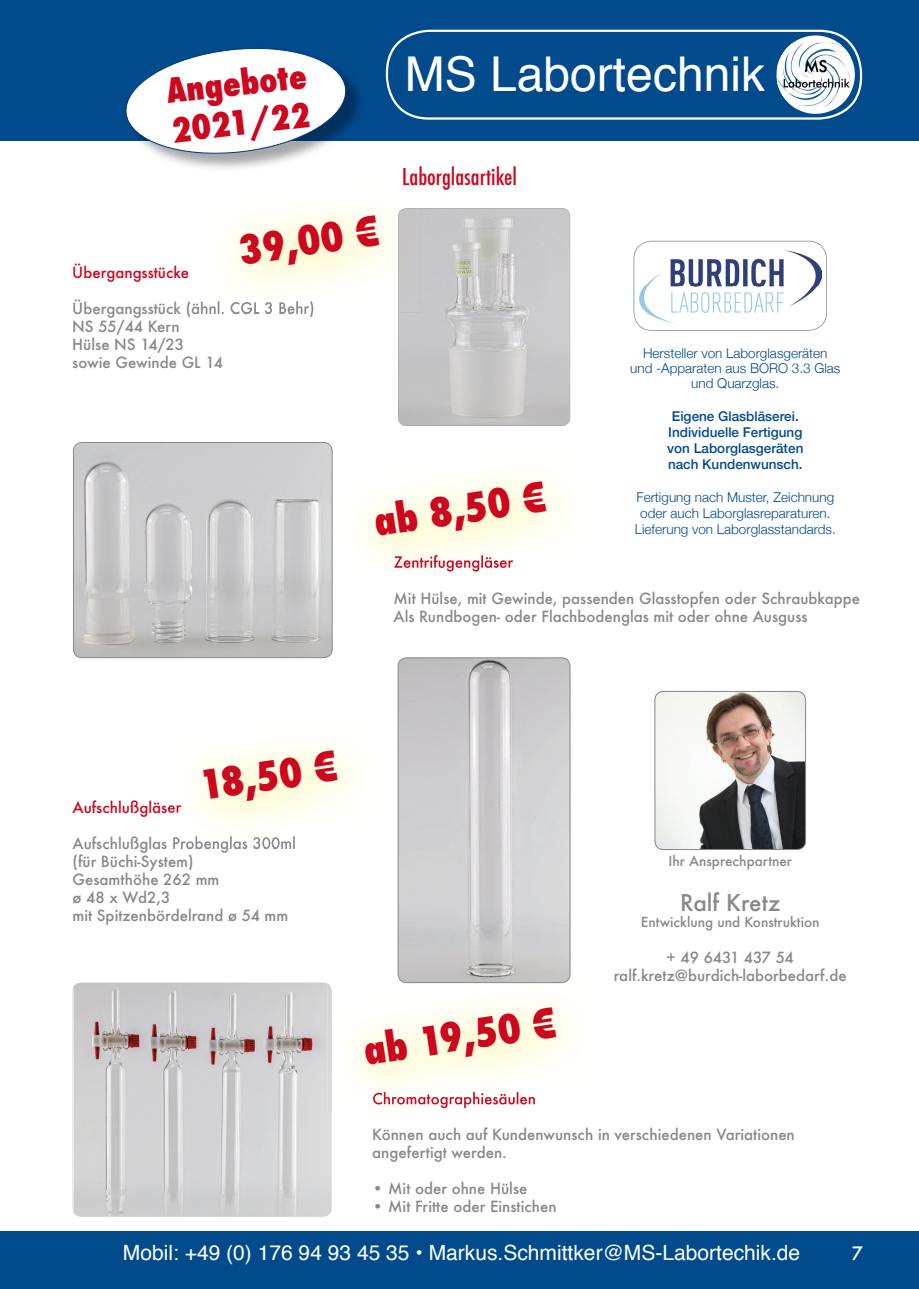
<style>
.page{position:relative;width:919px;height:1289px;background:#fff}
.page>*{position:absolute;margin:0;border:0;box-sizing:border-box;transform-origin:0 0}
.t1{font:48px "Helvetica";color:#fff}
.t2{font:800 condensed 39px "Futura";color:#cd071e}
.t3{font:800 condensed 33px/39.6px "Futura";color:#cd071e}
.t4{font:500 condensed 22.5px "Futura";color:#cd071e}
.t5{font:500 22.5px "Futura";color:#87888a}
.t6{font:21px "Helvetica";color:#fff}
.t7{font:500 18px "Futura";color:#fff}
.t8{font:500 15px/18px "Futura";color:#87888a}
.t9{font:500 15px "Futura";color:#cd071e}
.t10{font:300 13.5px/15px "Helvetica Neue";color:#014b8c;text-align:center}
.t11{font:500 13.5px/16.2px "Helvetica Neue";color:#014b8c;text-align:center}
.t12{font:500 13.5px "Futura";color:#87888a}
</style>
<div class="page">
<div style="left:0;top:0;width:918px;height:140px;background:#014b8c"></div>
<div style="left:0;top:1230px;width:918px;height:58px;background:#014b8c"></div>
<img style="left:168px;top:79px;width:197px;height:90px">
<svg style="left:123px;top:48px;width:226px;height:111px"></svg>
<svg style="left:386px;top:30px;width:476px;height:90px"></svg>
<img style="left:777px;top:76px;width:72px;height:33px">
<svg style="left:633px;top:241px;width:193px;height:90px"></svg>
<img style="left:639px;top:250px;width:182px;height:73px">
<svg style="left:398px;top:208px;width:172px;height:218px;background:#c7c6c7"></svg>
<img style="left:403px;top:183px;width:18px;height:3px">
<div style="left:398px;top:208px;width:23px;height:104px;background:#c7c6c7"></div>
<img style="left:204px;top:301px;width:109px;height:11px">
<img style="left:73px;top:442px;width:259px;height:215px">
<div style="left:73px;top:442px;width:259px;height:215px;border:1px solid #87888a;border-radius:9px"></div>
<img style="left:394px;top:555px;width:119px;height:16px">
<svg style="left:73px;top:982px;width:258px;height:234px;background:#cecbcc"></svg>
<img style="left:328px;top:983px;width:3px;height:128px">
<img style="left:373px;top:1091px;width:162px;height:17px">
<img style="left:398px;top:657px;width:172px;height:325px">
<div style="left:398px;top:657px;width:172px;height:325px;border:1px solid #87888a;border-radius:9px"></div>
<img style="left:168px;top:805px;width:13px;height:8px">
<img style="left:173px;top:836px;width:122px;height:11px">
<img style="left:655px;top:691px;width:150px;height:158px">
<div style="left:654px;top:691px;width:151px;height:158px;border:1px solid #87888a;border-radius:9px"></div>
<h3 class="t3" style="left:164px;top:72px;width:142px;rotate:-7deg">Angebote<br>2021/22</h3>
<h1 class="t1" style="left:405px;top:37px;width:362px">MS Labortechnik</h1>
<h3 class="t4" style="left:402px;top:162px;width:116px">Laborglasartikel</h3>
<h2 class="t2" style="left:235px;top:224px;width:142px;rotate:-8deg">39,00 €</h2>
<p class="t9" style="left:72px;top:262px;width:118px">Übergangsstücke</p>
<p class="t8" style="left:72px;top:299px;width:244px">Übergangsstück (ähnl. CGL 3 Behr)<br>NS 55/44 Kern<br>Hülse NS 14/23<br>sowie Gewinde GL 14</p>
<h2 class="t2" style="left:370px;top:495px;width:174px;rotate:-8deg">ab 8,50 €</h2>
<p class="t10" style="left:630px;top:345px;width:212px">Hersteller von Laborglasgeräten<br>und -Apparaten aus BORO 3.3 Glas und Quarzglas.</p>
<p class="t11" style="left:667px;top:407px;width:138px">Eigene Glasbläserei.<br>Individuelle Fertigung von Laborglasgeräten nach Kundenwunsch.</p>
<p class="t10" style="left:634px;top:488px;width:202px;line-height:16.2px">Fertigung nach Muster, Zeichnung oder auch Laborglasreparaturen.<br>Lieferung von Laborglasstandards.</p>
<p class="t8" style="left:393px;top:589px;width:468px">Mit Hülse, mit Gewinde, passenden Glasstopfen oder Schraubkappe<br>Als Rundbogen- oder Flachbodenglas mit oder ohne Ausguss</p>
<h2 class="t2" style="left:196px;top:759px;width:140px;rotate:-8deg">18,50 €</h2>
<p class="t9" style="left:73px;top:796px;width:110px">Aufschlußgläser</p>
<p class="t8" style="left:73px;top:834px;width:225px">Aufschlußglas Probenglas 300ml (für Büchi-System)<br>Gesamthöhe 262 mm<br>ø 48 x Wd2,3<br>mit Spitzenbördelrand ø 54 mm</p>
<h2 class="t2" style="left:360px;top:1023px;width:195px;rotate:-8deg">ab 19,50 €</h2>
<p class="t12" style="left:668px;top:851px;width:125px">Ihr Ansprechpartner</p>
<h3 class="t5" style="left:680px;top:887px;width:102px">Ralf Kretz</h3>
<p class="t12" style="left:641px;top:913px;width:180px">Entwicklung und Konstruktion</p>
<p class="t8" style="left:613px;top:948px;width:234px;text-align:center">+ 49 6431 437 54 ralf.kretz@burdich-laborbedarf.de</p>
<p class="t8" style="left:372px;top:1125px;width:424px">Können auch auf Kundenwunsch in verschiedenen Variationen angefertigt werden.</p>
<p class="t8" style="left:372px;top:1179px;width:157px">• Mit oder ohne Hülse</p>
<p class="t8" style="left:372px;top:1197px;width:186px">• Mit Fritte oder Einstichen</p>
<h3 class="t6" style="left:123px;top:1236px;width:679px">Mobil: +49 (0) 176 94 93 45 35 • Markus.Schmittker@MS-Labortechik.de</h3>
<p class="t7" style="left:851px;top:1240px;width:13px">7</p>
</div>
